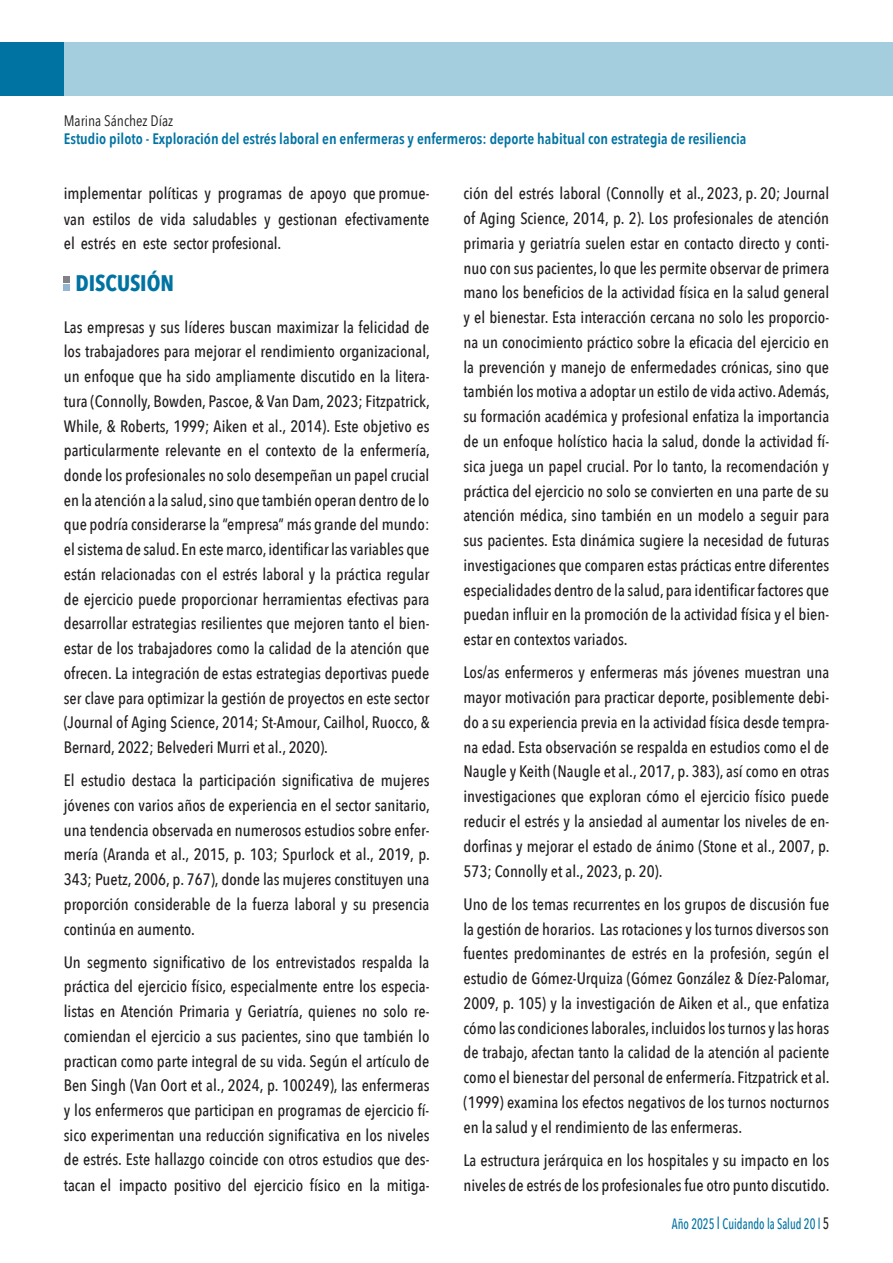
<style>
.page{position:relative;width:893px;height:1263px;background:#fff}
.page>*{position:absolute;margin:0;border:0;box-sizing:border-box;transform-origin:0 0}
.t1{font:700 22.5px "Avenir Next Condensed";letter-spacing:-.005em;color:#0073a3}
.t2{font:500 16.5px/24.8px "Avenir Next Condensed";color:#231f20;text-align:justify}
.t3{font:600 15.15px "Avenir Next Condensed";color:#0073a3}
.t4{font:15.15px "Avenir Next Condensed";color:#231f20}
.t5{font:500 15px "Avenir Next Condensed";color:#0073a3;scale:.8 1}
.s1{font-size:16.5px}
.s2{font-size:16.5px;color:#231f20}
</style>
<div class="page">
<div style="left:0;top:43px;width:893px;height:53px;background:#a4cddd"></div>
<div style="left:0;top:43px;width:64px;height:53px;background:#0073a3"></div>
<svg style="left:64px;top:276px;width:6px;height:6px"></svg>
<div style="left:64px;top:284px;width:6px;height:7px;background:#93b6d2"></div>
<p class="t4" style="left:64px;top:107px;width:111px">Marina Sánchez Díaz</p>
<p class="t3" style="left:64px;top:125px;width:684px">Estudio piloto - Exploración del estrés laboral en enfermeras y enfermeros: deporte habitual con estrategia de resiliencia</p>
<p class="t2" style="left:64px;top:181px;width:367px">implementar políticas y programas de apoyo que promue&shy;van estilos de vida saludables y gestionan efectivamente el estrés en este sector profesional.</p>
<h1 class="t1" style="left:76px;top:269px;width:100px">DISCUSIÓN</h1>
<p class="t2" style="left:64px;top:314px;width:368px">Las empresas y sus líderes buscan maximizar la felicidad de los trabajadores para mejorar el rendimiento organizacional, un enfoque que ha sido ampliamente discutido en la litera&shy;tura (Connolly, Bowden, Pascoe, &amp; Van Dam, 2023; Fitzpatrick, While, &amp; Roberts, 1999; Aiken et al., 2014). Este objetivo es particularmente relevante en el contexto de la enfermería, donde los profesionales no solo desempeñan un papel crucial en la atención a la salud, sino que también operan dentro de lo que podría considerarse la “empresa” más grande del mundo: el sistema de salud. En este marco, identificar las variables que están relacionadas con el estrés laboral y la práctica regular de ejercicio puede proporcionar herramientas efectivas para desarrollar estrategias resilientes que mejoren tanto el bien&shy;estar de los trabajadores como la calidad de la atención que ofrecen. La integración de estas estrategias deportivas puede ser clave para optimizar la gestión de proyectos en este sector (Journal of Aging Science, 2014; St-Amour, Cailhol, Ruocco, &amp; Bernard, 2022; Belvederi Murri et al., 2020).</p>
<p class="t2" style="left:64px;top:768px;width:368px">El estudio destaca la participación significativa de mujeres jóvenes con varios años de experiencia en el sector sanitario, una tendencia observada en numerosos estudios sobre enfer&shy;mería (Aranda et al., 2015, p. 103; Spurlock et al., 2019, p.<br>343; Puetz, 2006, p. 767), donde las mujeres constituyen una proporción considerable de la fuerza laboral y su presencia continúa en aumento.</p>
<p class="t2" style="left:64px;top:949px;width:367px">Un segmento significativo de los entrevistados respalda la práctica del ejercicio físico, especialmente entre los especia&shy;listas en Atención Primaria y Geriatría, quienes no solo re&shy;comiendan el ejercicio a sus pacientes, sino que también lo practican como parte integral de su vida. Según el artículo de Ben Singh (Van Oort et al., 2024, p. 100249), las enfermeras y los enfermeros que participan en programas de ejercicio fí&shy;sico experimentan una reducción significativa en los niveles de estrés. Este hallazgo coincide con otros estudios que des&shy;tacan el impacto positivo del ejercicio físico en la mitiga-</p>
<p class="t2" style="left:463px;top:181px;width:368px">ción del estrés laboral (Connolly et al., 2023, p. 20; Journal of Aging Science, 2014, p. 2). Los profesionales de atención primaria y geriatría suelen estar en contacto directo y conti&shy;nuo con sus pacientes, lo que les permite observar de primera mano los beneficios de la actividad física en la salud general y el bienestar. Esta interacción cercana no solo les proporcio&shy;na un conocimiento práctico sobre la eficacia del ejercicio en la prevención y manejo de enfermedades crónicas, sino que también los motiva a adoptar un estilo de vida activo. Además, su formación académica y profesional enfatiza la importancia de un enfoque holístico hacia la salud, donde la actividad fí&shy;sica juega un papel crucial. Por lo tanto, la recomendación y práctica del ejercicio no solo se convierten en una parte de su atención médica, sino también en un modelo a seguir para sus pacientes. Esta dinámica sugiere la necesidad de futuras investigaciones que comparen estas prácticas entre diferentes especialidades dentro de la salud, para identificar factores que puedan influir en la promoción de la actividad física y el bien&shy;estar en contextos variados.</p>
<p class="t2" style="left:463px;top:660px;width:368px">Los/as enfermeros y enfermeras más jóvenes muestran una mayor motivación para practicar deporte, posiblemente debi&shy;do a su experiencia previa en la actividad física desde tempra&shy;na edad. Esta observación se respalda en estudios como el de Naugle y Keith (Naugle et al., 2017, p. 383), así como en otras investigaciones que exploran cómo el ejercicio físico puede reducir el estrés y la ansiedad al aumentar los niveles de en&shy;dorfinas y mejorar el estado de ánimo (Stone et al., 2007, p.<br>573; Connolly et al., 2023, p. 20).</p>
<p class="t2" style="left:463px;top:892px;width:368px">Uno de los temas recurrentes en los grupos de discusión fue la gestión de horarios. Las rotaciones y los turnos diversos son fuentes predominantes de estrés en la profesión, según el estudio de Gómez-Urquiza (Gómez González &amp; Díez-Palomar, 2009, p. 105) y la investigación de Aiken et al., que enfatiza cómo las condiciones laborales, incluidos los turnos y las horas de trabajo, afectan tanto la calidad de la atención al paciente como el bienestar del personal de enfermería. Fitzpatrick et al. (1999) examina los efectos negativos de los turnos nocturnos en la salud y el rendimiento de las enfermeras.</p>
<p class="t2" style="left:463px;top:1148px;width:368px">La estructura jerárquica en los hospitales y su impacto en los niveles de estrés de los profesionales fue otro punto discutido.</p>
<p class="t5" style="left:672px;top:1215px;width:198px">Año 2025 <span class="s1">l</span> Cuidando la Salud 20 l <span class="s2">5</span></p>
</div>
